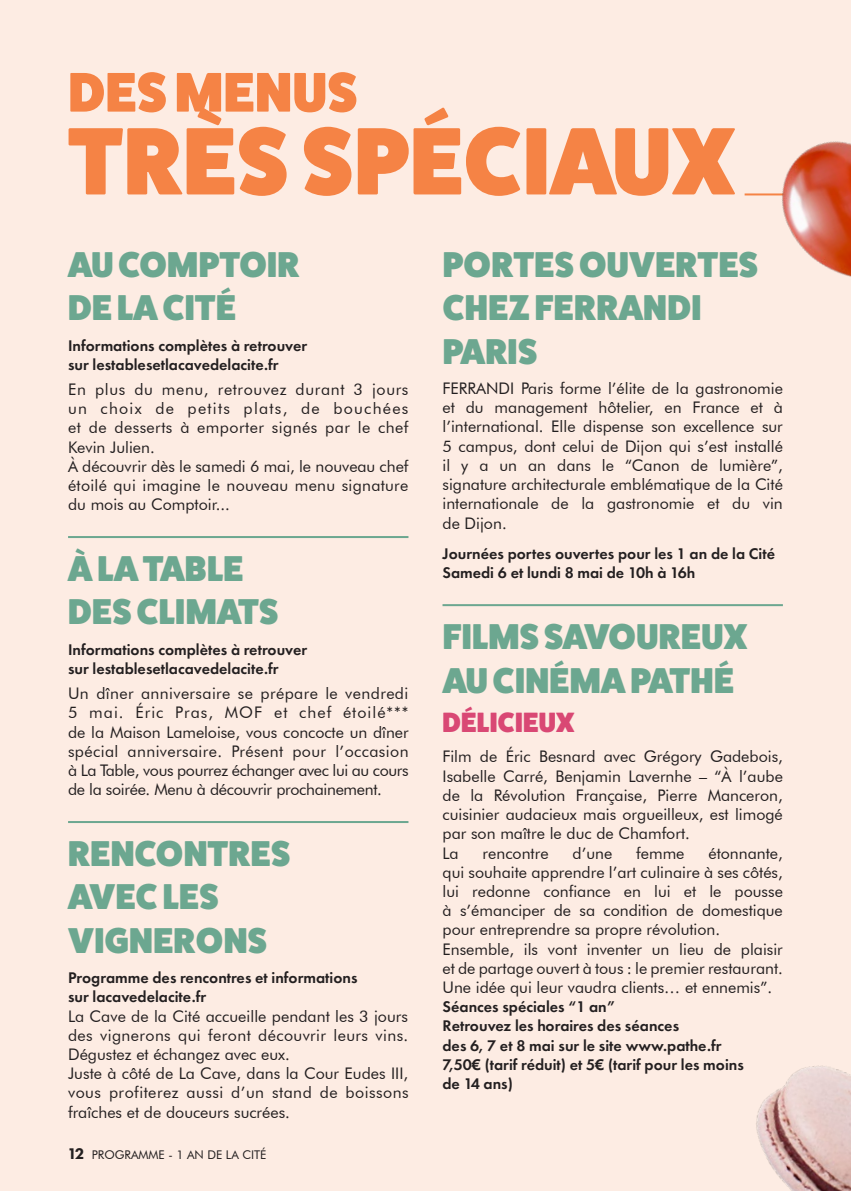
<style>
.page{position:relative;width:851px;height:1191px;background:#fff}
.page>*{position:absolute;margin:0;border:0;box-sizing:border-box;transform-origin:0 0}
.t1{font:800 96px "Fat Frank";letter-spacing:.01em;color:#f58345}
.t2{font:800 56px "Fat Frank";letter-spacing:.01em;color:#f58345}
.t3{font:800 36px/43.2px "Fat Frank";letter-spacing:.01em;color:#6ca790}
.t4{font:800 28px "Fat Frank";letter-spacing:.01em;color:#d94874}
.t5{font:16px/19.2px "Futura BT";color:#231f20}
.t6{font:600 16px/19.2px "Futura PT";color:#231f20}
.t7{font:12px "Futura BT";color:#231f20}
.s1{font-family:"Futura PT";font-weight:800;font-size:16px}
</style>
<div class="page">
<div style="left:0;top:0;width:850px;height:1191px;background:#fdece3"></div>
<hr style="left:744px;top:193px;width:106px;height:2px;background:#f58345">
<hr style="left:68px;top:536px;width:340px;height:2px;background:#6ca790">
<hr style="left:68px;top:821px;width:340px;height:2px;background:#6ca790">
<hr style="left:442px;top:604px;width:340px;height:2px;background:#6ca790">
<img style="left:745px;top:141px;width:105px;height:136px">
<img style="left:756px;top:1065px;width:94px;height:126px">
<h2 class="t2" style="left:68px;top:61px;width:290px">DES MENUS</h2>
<h1 class="t1" style="left:69px;top:108px;width:667px">TRÈS SPÉCIAUX</h1>
<h3 class="t3" style="left:68px;top:243px;width:233px">AU COMPTOIR<br>DE LA CITÉ</h3>
<p class="t6" style="left:68px;top:336px;width:241px">Informations complètes à retrouver sur lestablesetlacavedelacite.fr</p>
<p class="t5" style="left:68px;top:379px;width:342px">En plus du menu, retrouvez durant 3 jours un choix de petits plats, de bouchées et de desserts à emporter signés par le chef Kevin Julien.<br>À découvrir dès le samedi 6 mai, le nouveau chef étoilé qui imagine le nouveau menu signature du mois au Comptoir...</p>
<h3 class="t3" style="left:68px;top:547px;width:212px">À LA TABLE<br>DES CLIMATS</h3>
<p class="t6" style="left:68px;top:640px;width:241px">Informations complètes à retrouver sur lestablesetlacavedelacite.fr</p>
<p class="t5" style="left:68px;top:683px;width:342px;text-align:justify">Un dîner anniversaire se prépare le vendredi 5 mai. Éric Pras, MOF et chef étoilé*** de la Maison Lameloise, vous concocte un dîner spécial anniversaire. Présent pour l’occasion à La Table, vous pourrez échanger avec lui au cours de la soirée. Menu à découvrir prochainement.</p>
<h3 class="t3" style="left:68px;top:832px;width:223px">RENCONTRES<br>AVEC LES<br>VIGNERONS</h3>
<p class="t6" style="left:68px;top:968px;width:291px">Programme des rencontres et informations sur lacavedelacite.fr</p>
<p class="t5" style="left:68px;top:1006px;width:342px">La Cave de la Cité accueille pendant les 3 jours des vignerons qui feront découvrir leurs vins.<br>Dégustez et échangez avec eux.<br>Juste à côté de La Cave, dans la Cour Eudes III, vous profiterez aussi d’un stand de boissons fraîches et de douceurs sucrées.</p>
<p class="t7" style="left:67px;top:1147px;width:200px"><span class="s1">12</span> PROGRAMME - 1 AN DE LA CITÉ</p>
<h3 class="t3" style="left:442px;top:243px;width:317px">PORTES OUVERTES<br>CHEZ FERRANDI<br>PARIS</h3>
<p class="t5" style="left:442px;top:378px;width:342px;text-align:justify">FERRANDI Paris forme l’élite de la gastronomie et du management hôtelier, en France et à l’international. Elle dispense son excellence sur 5 campus, dont celui de Dijon qui s’est installé il y a un an dans le “Canon de lumière”, signature architecturale emblématique de la Cité internationale de la gastronomie et du vin de Dijon.</p>
<p class="t6" style="left:442px;top:544px;width:334px">Journées portes ouvertes pour les 1 an de la Cité<br>Samedi 6 et lundi 8 mai de 10h à 16h</p>
<h3 class="t3" style="left:442px;top:615px;width:306px">FILMS SAVOUREUX<br>AU CINÉMA PATHÉ</h3>
<h3 class="t4" style="left:442px;top:706px;width:133px">DÉLICIEUX</h3>
<p class="t5" style="left:442px;top:747px;width:342px">Film de Éric Besnard avec Grégory Gadebois, Isabelle Carré, Benjamin Lavernhe – “À l’aube de la Révolution Française, Pierre Manceron, cuisinier audacieux mais orgueilleux, est limogé par son maître le duc de Chamfort.<br>La</p>
<p class="t5" style="left:482px;top:843px;width:67px">rencontre</p>
<p class="t5" style="left:572px;top:843px;width:41px">d’une</p>
<p class="t5" style="left:636px;top:843px;width:50px">femme</p>
<p class="t5" style="left:442px;top:843px;width:342px;text-indent:266px">étonnante, qui souhaite apprendre l’art culinaire à ses côtés, lui redonne confiance en lui et le pousse à s’émanciper de sa condition de domestique pour entreprendre sa propre révolution.<br>Ensemble, ils vont inventer un lieu de plaisir et de partage ouvert à tous : le premier restaurant.<br>Une idée qui leur vaudra clients… et ennemis”.</p>
<p class="t6" style="left:442px;top:997px;width:303px">Séances spéciales “1 an”<br>Retrouvez les horaires des séances<br>des 6, 7 et 8 mai sur le site www.pathe.fr<br>7,50€ (tarif réduit) et 5€ (tarif pour les moins de 14 ans)</p>
</div>
